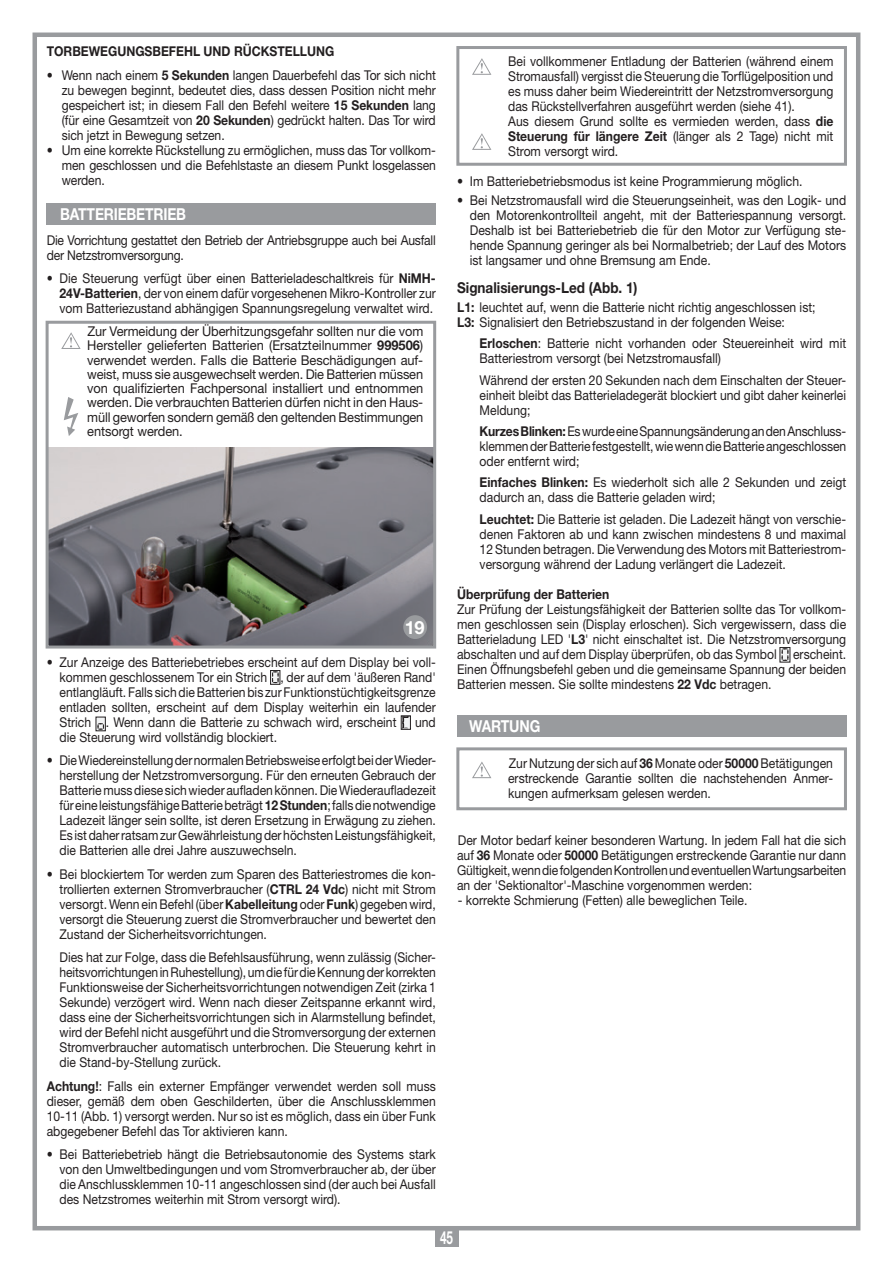
<style>
.page{position:relative;width:893px;height:1263px;background:#fff}
.page>*{position:absolute;margin:0;border:0;box-sizing:border-box;transform-origin:0 0}
.t1{font:700 18.15px "Helvetica Neue LT Std";color:#fff}
.t2{font:700 18px "Helvetica Neue LT Std";color:#fff;scale:.65 1}
.t3{font:700 16.5px "Helvetica Neue LT Std";letter-spacing:-.015em;color:#fff;scale:.85 1}
.t4{font:700 15px "Helvetica Neue LT Std";color:#231f20;scale:.9 1}
.t5{font:13.5px/15px "Helvetica Neue LT Std";color:#231f20;text-align:justify;scale:.9 1}
.t6{font:13.5px/14.2px "Helvetica Neue LT Std";color:#231f20;text-align:justify;scale:.95 1}
.t7{font:700 13.5px "Helvetica Neue LT Std";color:#231f20;scale:.9 1}
.s1{font-weight:700}
</style>
<div class="page">
<div style="left:435px;top:1228px;width:23px;height:19px;background:#999b9e"></div>
<div style="left:33px;top:33px;width:827px;height:1197px;border:4px solid #999b9e"></div>
<img style="left:50px;top:447px;width:382px;height:197px">
<div style="left:46px;top:321px;width:390px;height:327px;border:3px solid #999b9e"></div>
<div style="left:270px;top:670px;width:10px;height:14px;border:1px solid #231f20"></div>
<svg style="left:272px;top:671px;width:7px;height:12px"></svg>
<div style="left:96px;top:717px;width:9px;height:14px;background:#f2f3f4"></div>
<div style="left:96px;top:717px;width:10px;height:14px;border:1px solid #231f20"></div>
<svg style="left:97px;top:723px;width:7px;height:7px"></svg>
<div style="left:401px;top:716px;width:9px;height:13px;background:#f2f3f4"></div>
<div style="left:401px;top:715px;width:10px;height:14px;border:1px solid #231f20"></div>
<svg style="left:403px;top:717px;width:5px;height:12px"></svg>
<div style="left:780px;top:647px;width:10px;height:15px;border:1px solid #231f20"></div>
<svg style="left:781px;top:648px;width:8px;height:13px"></svg>
<div style="left:457px;top:715px;width:389px;height:21px;background:#999b9e"></div>
<div style="left:456px;top:747px;width:391px;height:63px;border:3px solid #999b9e"></div>
<svg style="left:472px;top:761px;width:19px;height:17px"></svg>
<div style="left:47px;top:204px;width:389px;height:21px;background:#999b9e"></div>
<div style="left:456px;top:46px;width:391px;height:120px;border:3px solid #999b9e"></div>
<svg style="left:472px;top:58px;width:19px;height:17px"></svg>
<svg style="left:472px;top:133px;width:19px;height:17px"></svg>
<svg style="left:61px;top:332px;width:20px;height:17px"></svg>
<svg style="left:64px;top:397px;width:14px;height:39px"></svg>
<div style="left:403px;top:615px;width:24px;height:24px;background:#999b9e;border-radius:50%"></div>
<p class="t7" style="left:47px;top:43px;width:321px">TORBEWEGUNGSBEFEHL UND RÜCKSTELLUNG</p>
<p class="t5" style="left:62px;top:67px;width:417px;text-indent:-15px">• Wenn nach einem <span class="s1">5 Sekunden</span> langen Dauerbefehl das Tor sich nicht zu bewegen beginnt, bedeutet dies, dass dessen Position nicht mehr gespeichert ist; in diesem Fall den Befehl weitere <span class="s1">15 Sekunden</span> lang (für eine Gesamtzeit von <span class="s1">20 Sekunden</span>) gedrückt halten. Das Tor wird sich jetzt in Bewegung setzen.</p>
<p class="t5" style="left:62px;top:142px;width:417px;text-indent:-15px">• Um eine korrekte Rückstellung zu ermöglichen, muss das Tor vollkom&shy;men geschlossen und die Befehlstaste an diesem Punkt losgelassen werden.</p>
<p class="t3" style="left:60px;top:204px;width:150px">BATTERIEBETRIEB</p>
<p class="t5" style="left:47px;top:232px;width:434px">Die Vorrichtung gestattet den Betrieb der Antriebsgruppe auch bei Ausfall der Netzstromversorgung.</p>
<p class="t5" style="left:60px;top:271px;width:420px;text-indent:-13px">• Die Steuerung verfügt über einen Batterieladeschaltkreis für <span class="s1">NiMH-24V-Batterien</span>, der von einem dafür vorgesehenen Mikro-Kontroller zur vom Batteriezustand abhängigen Spannungsregelung verwaltet wird.</p>
<p class="t6" style="left:87px;top:324px;width:355px">Zur Vermeidung der Überhitzungsgefahr sollten nur die vom Hersteller gelieferten Batterien (Ersatzteilnummer <span class="s1">999506</span>) verwendet werden. Falls die Batterie Beschädigungen auf&shy;weist, muss sie ausgewechselt werden. Die Batterien müssen von qualifizierten Fachpersonal installiert und entnommen werden. Die verbrauchten Batterien dürfen nicht in den Haus&shy;müll geworfen sondern gemäß den geltenden Bestimmungen entsorgt werden.</p>
<p class="t1" style="left:405px;top:616px;width:21px">19</p>
<p class="t5" style="left:60px;top:654px;width:420px;text-indent:-13px">• Zur Anzeige des Batteriebetriebes erscheint auf dem Display bei voll&shy;kommen geschlossenem Tor ein Strich , der auf dem 'äußeren Rand' entlangläuft. Falls sich die Batterien bis zur Funktionstüchtigkeitsgrenze entladen sollten, erscheint auf dem Display weiterhin ein laufender Strich . Wenn dann die Batterie zu schwach wird, erscheint</p>
<p class="t5" style="left:415px;top:714px;width:25px">und</p>
<p class="t5" style="left:60px;top:729px;width:243px">die Steuerung wird vollständig blockiert.</p>
<p class="t5" style="left:60px;top:753px;width:420px;text-indent:-13px">• Die Wiedereinstellung der normalen Betriebsweise erfolgt bei der Wieder&shy;herstellung der Netzstromversorgung. Für den erneuten Gebrauch der Batterie muss diese sich wieder aufladen können. Die Wiederaufladezeit für eine leistungsfähige Batterie beträgt <span class="s1">12 Stunden</span>; falls die notwendige Ladezeit länger sein sollte, ist deren Ersetzung in Erwägung zu ziehen.<br>Es ist daher ratsam zur Gewährleistung der höchsten Leistungsfähigkeit, die Batterien alle drei Jahre auszuwechseln.</p>
<p class="t5" style="left:60px;top:866px;width:420px;text-indent:-13px">• Bei blockiertem Tor werden zum Sparen des Batteriestromes die kon&shy;trollierten externen Stromverbraucher (<span class="s1">CTRL 24 Vdc</span>) nicht mit Strom versorgt. Wenn ein Befehl (über <span class="s1">Kabelleitung</span> oder <span class="s1">Funk</span>) gegeben wird, versorgt die Steuerung zuerst die Stromverbraucher und bewertet den Zustand der Sicherheitsvorrichtungen.</p>
<p class="t5" style="left:60px;top:950px;width:420px">Dies hat zur Folge, dass die Befehlsausführung, wenn zulässig (Sicher&shy;heitsvorrichtungen in Ruhestellung), um die für die Kennung der korrekten Funktionsweise der Sicherheitsvorrichtungen notwendigen Zeit (zirka 1<br>Sekunde) verzögert wird. Wenn nach dieser Zeitspanne erkannt wird, dass eine der Sicherheitsvorrichtungen sich in Alarmstellung befindet, wird der Befehl nicht ausgeführt und die Stromversorgung der externen Stromverbraucher automatisch unterbrochen. Die Steuerung kehrt in die Stand-by-Stellung zurück.</p>
<p class="t5" style="left:47px;top:1078px;width:434px"><span class="s1">Achtung!</span>: Falls ein externer Empfänger verwendet werden soll muss dieser, gemäß dem oben Geschilderten, über die Anschlussklemmen 10-11 (Abb. 1) versorgt werden. Nur so ist es möglich, dass ein über Funk abgegebener Befehl das Tor aktivieren kann.</p>
<p class="t5" style="left:60px;top:1147px;width:420px;text-indent:-13px">• Bei Batteriebetrieb hängt die Betriebsautonomie des Systems stark von den Umweltbedingungen und vom Stromverbraucher ab, der über die Anschlussklemmen 10-11 angeschlossen sind (der auch bei Ausfall des Netzstromes weiterhin mit Strom versorgt wird).</p>
<p class="t5" style="left:508px;top:53px;width:363px">Bei vollkommener Entladung der Batterien (während einem Stromausfall) vergisst die Steuerung die Torflügelposition und es muss daher beim Wiedereintritt der Netzstromversorgung das Rückstellverfahren ausgeführt werden (siehe 41).</p>
<p class="t5" style="left:508px;top:113px;width:363px">Aus diesem Grund sollte es vermieden werden, dass <span class="s1">die Steuerung für längere Zeit</span> (länger als 2 Tage) nicht mit Strom versorgt wird.</p>
<p class="t5" style="left:457px;top:173px;width:385px">• Im Batteriebetriebsmodus ist keine Programmierung möglich.</p>
<p class="t5" style="left:470px;top:192px;width:420px;text-indent:-13px">• Bei Netzstromausfall wird die Steuerungseinheit, was den Logik- und den Motorenkontrollteil angeht, mit der Batteriespannung versorgt.<br>Deshalb ist bei Batteriebetrieb die für den Motor zur Verfügung ste&shy;hende Spannung geringer als bei Normalbetrieb; der Lauf des Motors ist langsamer und ohne Bremsung am Ende.</p>
<p class="t4" style="left:457px;top:278px;width:202px">Signalisierungs-Led (Abb. 1)</p>
<p class="t5" style="left:457px;top:299px;width:400px"><span class="s1">L1:</span> leuchtet auf, wenn die Batterie nicht richtig angeschlossen ist;</p>
<p class="t5" style="left:457px;top:314px;width:366px"><span class="s1">L3:</span> Signalisiert den Betriebszustand in der folgenden Weise:</p>
<p class="t5" style="left:480px;top:336px;width:409px"><span class="s1">Erloschen</span>: Batterie nicht vorhanden oder Steuereinheit wird mit<br>Batteriestrom versorgt (bei Netzstromausfall)</p>
<p class="t5" style="left:480px;top:372px;width:409px">Während der ersten 20 Sekunden nach dem Einschalten der Steuer&shy;einheit bleibt das Batterieladegerät blockiert und gibt daher keinerlei Meldung;</p>
<p class="t5" style="left:480px;top:424px;width:409px"><span class="s1">Kurzes Blinken:</span> Es wurde eine Spannungsänderung an den Anschluss&shy;klemmen der Batterie festgestellt, wie wenn die Batterie angeschlossen oder entfernt wird;</p>
<p class="t5" style="left:480px;top:475px;width:409px"><span class="s1">Einfaches Blinken:</span> Es wiederholt sich alle 2 Sekunden und zeigt dadurch an, dass die Batterie geladen wird;</p>
<p class="t5" style="left:480px;top:511px;width:409px"><span class="s1">Leuchtet:</span> Die Batterie ist geladen. Die Ladezeit hängt von verschie&shy;denen Faktoren ab und kann zwischen mindestens 8 und maximal 12 Stunden betragen. Die Verwendung des Motors mit Batteriestrom&shy;versorgung während der Ladung verlängert die Ladezeit.</p>
<p class="t7" style="left:457px;top:586px;width:171px">Überprüfung der Batterien</p>
<p class="t5" style="left:457px;top:601px;width:434px">Zur Prüfung der Leistungsfähigkeit der Batterien sollte das Tor vollkom&shy;men geschlossen sein (Display erloschen). Sich vergewissern, dass die Batterieladung LED '<span class="s1">L3</span>' nicht einschaltet ist. Die Netzstromversorgung abschalten und auf dem Display überprüfen, ob das Symbol erscheint.<br>Einen Öffnungsbefehl geben und die gemeinsame Spannung der beiden Batterien messen. Sie sollte mindestens <span class="s1">22 Vdc</span> betragen.</p>
<p class="t3" style="left:469px;top:715px;width:85px">WARTUNG</p>
<p class="t5" style="left:508px;top:756px;width:363px">Zur Nutzung der sich auf <span class="s1">36</span> Monate oder <span class="s1">50000</span> Betätigungen erstreckende Garantie sollten die nachstehenden Anmer&shy;kungen aufmerksam gelesen werden.</p>
<p class="t5" style="left:457px;top:833px;width:434px">Der Motor bedarf keiner besonderen Wartung. In jedem Fall hat die sich auf <span class="s1">36</span> Monate oder <span class="s1">50000</span> Betätigungen erstreckende Garantie nur dann Gültigkeit, wenn die folgenden Kontrollen und eventuellen Wartungsarbeiten an der 'Sektionaltor'-Maschine vorgenommen werden:</p>
<p class="t5" style="left:458px;top:893px;width:323px">- korrekte Schmierung (Fetten) alle beweglichen Teile.</p>
<h2 class="t2" style="left:440px;top:1226px;width:22px">45</h2>
</div>
